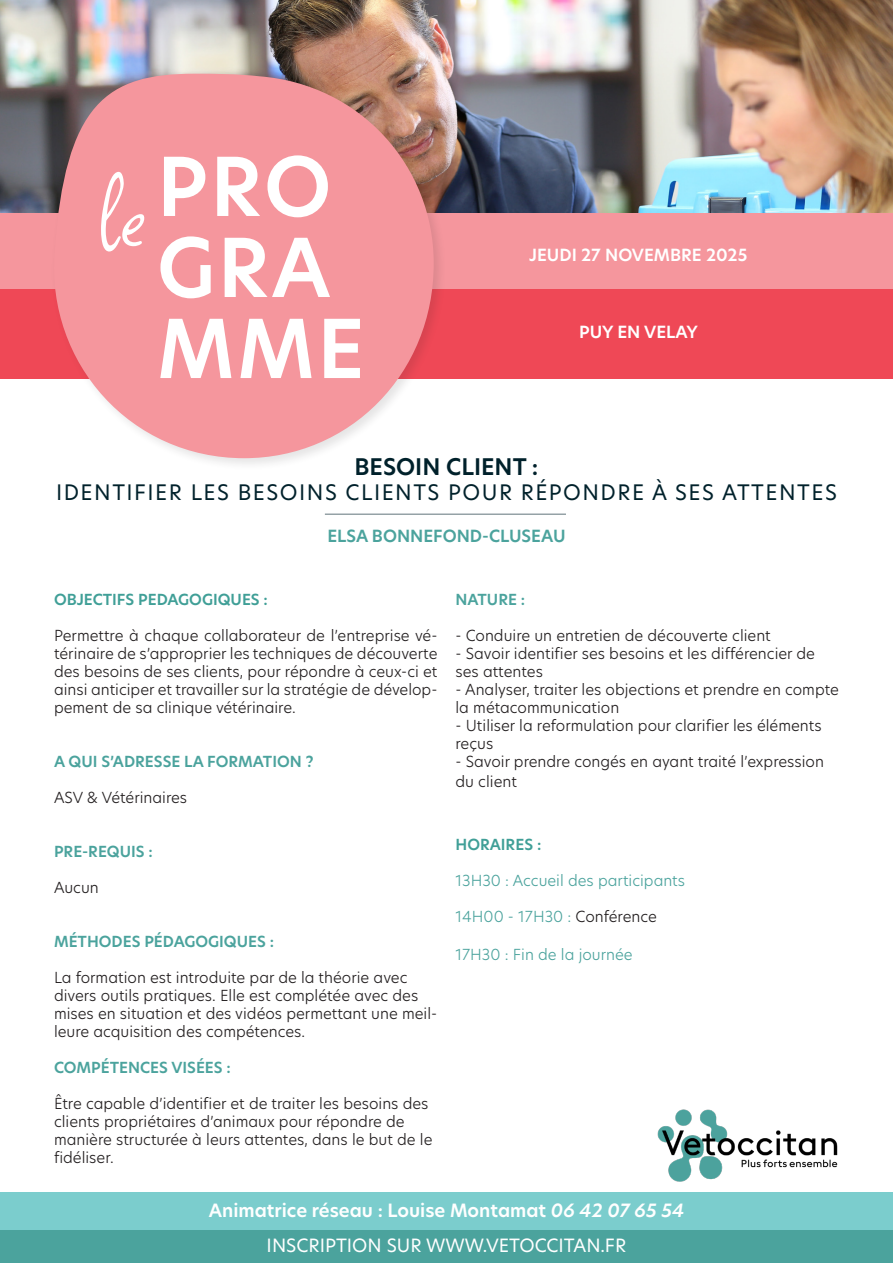
<style>
.page{position:relative;width:893px;height:1263px;background:#fff}
.page>*{position:absolute;margin:0;border:0;box-sizing:border-box;transform-origin:0 0}
.t1{font:600 79.5px/81px "New Hero";letter-spacing:.03em;color:#fff}
.t2{font:600 22.5px "New Hero";color:#00212b}
.t3{font:21px "New Hero";letter-spacing:.07em;color:#00212b}
.t4{font:600 18px "New Hero";color:#fff}
.t5{font:18px "New Hero";color:#fff}
.t6{font:600 16.5px "New Hero";color:#fff}
.t7{font:600 16.5px "New Hero";color:#4ba39d}
.t8{font:300 15px/18px "New Hero";color:#231f20}
.t9{font:600 15px "New Hero";color:#4ba39d}
.t10{font:300 15px "New Hero";color:#4ba39d}
.t11{font:600 15px "New Hero";color:#409f97}
.s1{font-family:"Square Peg";font-weight:400;font-size:112.5px}
.s2{color:#231f20}
.s3{font-style:italic}
</style>
<div class="page">
<img style="left:0;top:0;width:893px;height:213px">
<div style="left:0;top:213px;width:893px;height:80px;background:#f5969d"></div>
<div style="left:0;top:289px;width:893px;height:89px;background:#ef4856"></div>
<div style="left:0;top:1229px;width:893px;height:34px;background:#4ba39d"></div>
<hr style="left:325px;top:513px;width:241px;height:2px;background:#00212b">
<div style="left:50px;top:70px;width:397px;height:401px;background:#231f20;opacity:.12"></div>
<svg style="left:47px;top:74px;width:387px;height:384px;fill:#f5969d"></svg>
<img style="left:657px;top:1109px;width:181px;height:72px">
<div style="left:0;top:1192px;width:893px;height:37px;background:#7bcdcd"></div>
<h1 class="t1" style="left:157px;top:146px;width:209px;text-indent:-57px"><span class="s1">le</span>PRO<br>GRA<br>MME</h1>
<p class="t6" style="left:529px;top:243px;width:220px">JEUDI 27 NOVEMBRE 2025</p>
<p class="t6" style="left:579px;top:321px;width:120px">PUY EN VELAY</p>
<h2 class="t2" style="left:355px;top:451px;width:185px">BESOIN CLIENT :</h2>
<h3 class="t3" style="left:56px;top:478px;width:782px">IDENTIFIER LES BESOINS CLIENTS POUR RÉPONDRE À SES ATTENTES</h3>
<p class="t7" style="left:327px;top:524px;width:240px">ELSA BONNEFOND-CLUSEAU</p>
<p class="t11" style="left:54px;top:589px;width:215px">OBJECTIFS PEDAGOGIQUES :</p>
<p class="t8" style="left:54px;top:626px;width:385px;text-align:justify">Permettre à chaque collaborateur de l’entreprise vé&shy;térinaire de s’approprier les techniques de découverte des besoins de ses clients, pour répondre à ceux-ci et ainsi anticiper et travailler sur la stratégie de dévelop&shy;pement de sa clinique vétérinaire.</p>
<p class="t9" style="left:54px;top:751px;width:261px">A QUI S’ADRESSE LA FORMATION ?</p>
<p class="t8" style="left:54px;top:788px;width:135px">ASV &amp; Vétérinaires</p>
<p class="t9" style="left:54px;top:841px;width:100px">PRE-REQUIS :</p>
<p class="t8" style="left:54px;top:878px;width:46px">Aucun</p>
<p class="t9" style="left:54px;top:931px;width:222px">MÉTHODES PÉDAGOGIQUES :</p>
<p class="t8" style="left:54px;top:968px;width:385px">La formation est introduite par de la théorie avec divers outils pratiques. Elle est complétée avec des mises en situation et des vidéos permettant une meil&shy;leure acquisition des compétences.</p>
<p class="t9" style="left:54px;top:1057px;width:178px">COMPÉTENCES VISÉES :</p>
<p class="t8" style="left:54px;top:1094px;width:380px">Être capable d’identifier et de traiter les besoins des clients propriétaires d’animaux pour répondre de manière structurée à leurs attentes, dans le but de le fidéliser.</p>
<p class="t9" style="left:455px;top:589px;width:71px">NATURE :</p>
<p class="t8" style="left:455px;top:626px;width:317px">- Conduire un entretien de découverte client</p>
<p class="t8" style="left:455px;top:644px;width:361px">- Savoir identifier ses besoins et les différencier de ses attentes</p>
<p class="t8" style="left:455px;top:680px;width:385px">- Analyser, traiter les objections et prendre en compte la métacommunication</p>
<p class="t8" style="left:455px;top:716px;width:368px">- Utiliser la reformulation pour clarifier les éléments reçus</p>
<p class="t8" style="left:455px;top:751px;width:370px;line-height:19.8px">- Savoir prendre congés en ayant traité l’expression du client</p>
<p class="t11" style="left:455px;top:834px;width:87px">HORAIRES :</p>
<p class="t10" style="left:455px;top:870px;width:231px">13H30 : Accueil des participants</p>
<p class="t10" style="left:455px;top:906px;width:203px">14H00 - 17H30 : <span class="s2">Conférence</span></p>
<p class="t10" style="left:455px;top:944px;width:179px">17H30 : Fin de la journée</p>
<p class="t4" style="left:209px;top:1198px;width:477px">Animatrice réseau : Louise Montamat <span class="s3">06 42 07 65 54</span></p>
<p class="t5" style="left:267px;top:1233px;width:361px">INSCRIPTION SUR WWW.VETOCCITAN.FR</p>
</div>
